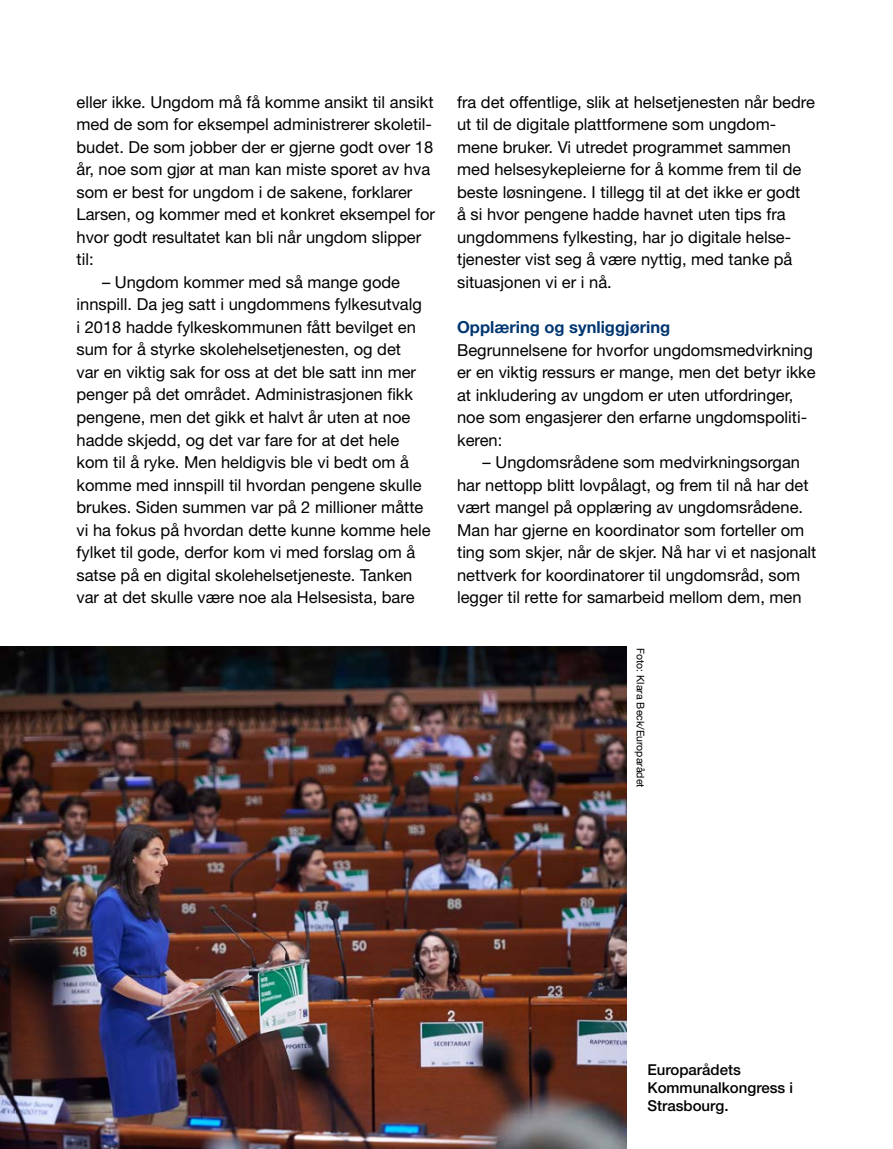
<style>
.page{position:relative;width:893px;height:1149px;background:#fff}
.page>*{position:absolute;margin:0;border:0;box-sizing:border-box;transform-origin:0 0}
.t1{font:16.5px/22.5px "Helvetica Neue LT Pro";color:#000}
.t2{font:700 16.5px "Helvetica Neue";color:#003671}
.t3{font:500 15px/18px "Helvetica Neue LT Pro";color:#000}
.t4{font:10.5px "Helvetica Neue LT Pro";color:#000}
</style>
<div class="page">
<img style="left:0;top:646px;width:626px;height:502px">
<p class="t1" style="left:77px;top:90px;width:360px">eller ikke. Ungdom må få komme ansikt til ansikt med de som for eksempel administrerer skoletil&shy;budet. De som jobber der er gjerne godt over 18 år, noe som gjør at man kan miste sporet av hva som er best for ungdom i de sakene, forklarer Larsen, og kommer med et konkret eksempel for hvor godt resultatet kan bli når ungdom slipper til:</p>
<p class="t1" style="left:77px;top:270px;width:355px;text-indent:26px">– Ungdom kommer med så mange gode innspill. Da jeg satt i ungdommens fylkesutvalg<br>i 2018 hadde fylkeskommunen fått bevilget en sum for å styrke skolehelsetjenesten, og det<br>var en viktig sak for oss at det ble satt inn mer penger på det området. Administrasjonen fikk pengene, men det gikk et halvt år uten at noe hadde skjedd, og det var fare for at det hele kom til å ryke. Men heldigvis ble vi bedt om å komme med innspill til hvordan pengene skulle brukes. Siden summen var på 2 millioner måtte vi ha fokus på hvordan dette kunne komme hele fylket til gode, derfor kom vi med forslag om å satse på en digital skolehelsetjeneste. Tanken var at det skulle være noe ala Helsesista, bare</p>
<p class="t1" style="left:457px;top:90px;width:359px">fra det offentlige, slik at helsetjenesten når bedre ut til de digitale plattformene som ungdom&shy;mene bruker. Vi utredet programmet sammen med helsesykepleierne for å komme frem til de beste løsningene. I tillegg til at det ikke er godt<br>å si hvor pengene hadde havnet uten tips fra ungdommens fylkesting, har jo digitale helse&shy;tjenester vist seg å være nyttig, med tanke på situasjonen vi er i nå.</p>
<p class="t2" style="left:457px;top:314px;width:215px">Opplæring og synliggjøring</p>
<p class="t1" style="left:457px;top:338px;width:360px">Begrunnelsene for hvorfor ungdomsmedvirkning er en viktig ressurs er mange, men det betyr ikke at inkludering av ungdom er uten utfordringer, noe som engasjerer den erfarne ungdomspoliti&shy;keren:</p>
<p class="t1" style="left:457px;top:450px;width:361px;text-indent:26px">– Ungdomsrådene som medvirkningsorgan har nettopp blitt lovpålagt, og frem til nå har det vært mangel på opplæring av ungdomsrådene.<br>Man har gjerne en koordinator som forteller om ting som skjer, når de skjer. Nå har vi et nasjonalt nettverk for koordinatorer til ungdomsråd, som legger til rette for samarbeid mellom dem, men</p>
<p class="t4" style="left:647px;top:648px;width:141px;rotate:90deg">Foto: Klara Beck/Europarådet</p>
<p class="t3" style="left:647px;top:1059px;width:147px">Europarådets<br>Kommunalkongress i<br>Strasbourg.</p>
</div>
